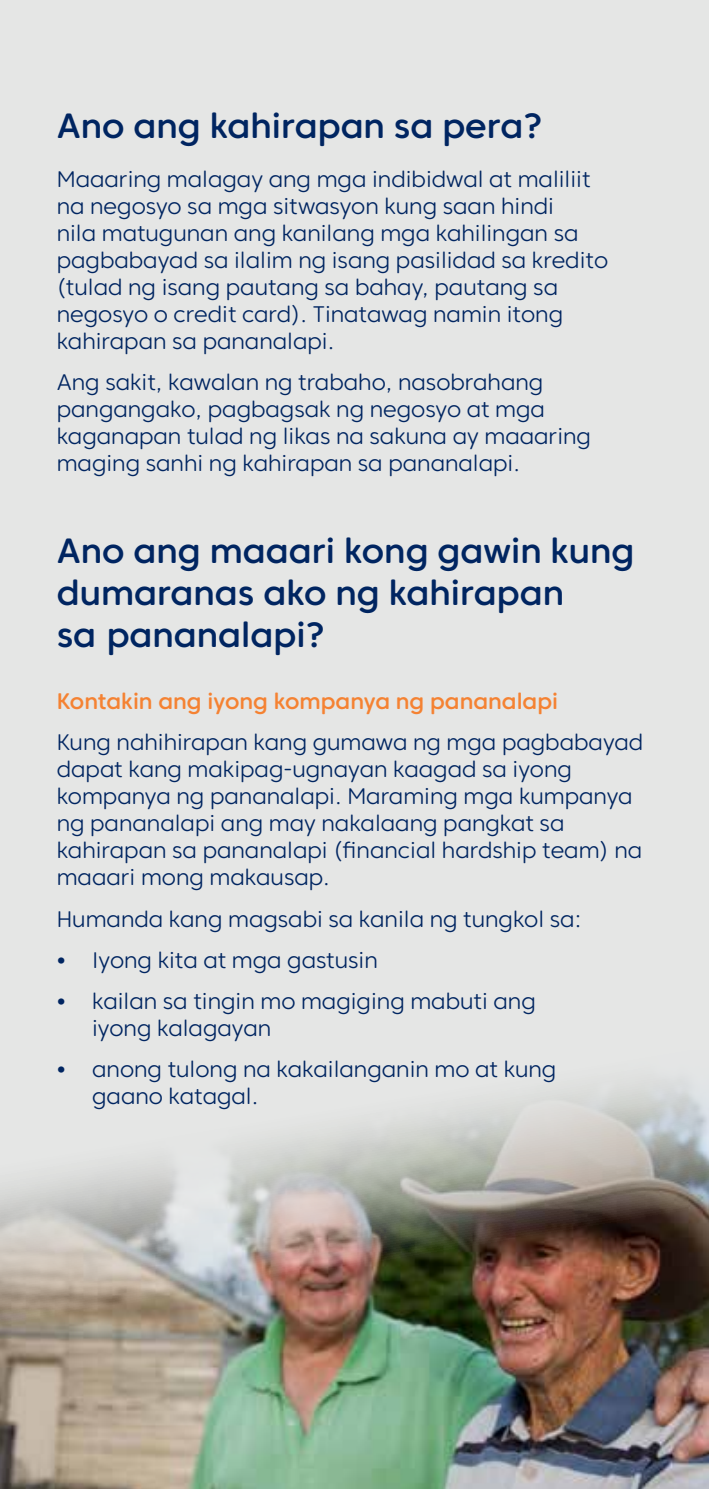
<style>
.page{position:relative;width:709px;height:1489px;background:#fff}
.page>*{position:absolute;margin:0;border:0;box-sizing:border-box;transform-origin:0 0}
.t1{font:500 35px/42px "Core Sans CR 55";color:#002561}
.t2{font:300 22.5px/27px "Core Sans CR 35";color:#002561}
.t3{font:500 22.5px "Core Sans CR 55";color:#f58232}
.s1{font-family:"Core Sans CR 65";font-weight:700}
</style>
<div class="page">
<div style="left:0;top:0;width:709px;height:1488px;background:#e5e6e5"></div>
<img style="left:0;top:1081px;width:709px;height:407px">
<h1 class="t1" style="left:57px;top:105px;width:487px">Ano ang kahirapan sa pera?</h1>
<p class="t2" style="left:57px;top:165px;width:553px">Maaaring malagay ang mga indibidwal at maliliit na negosyo sa mga sitwasyon kung saan hindi<br>nila matugunan ang kanilang mga kahilingan sa pagbabayad sa ilalim ng isang pasilidad sa kredito (tulad ng isang pautang sa bahay, pautang sa negosyo o credit card). Tinatawag namin itong kahirapan sa pananalapi.</p>
<p class="t2" style="left:57px;top:368px;width:536px">Ang sakit, kawalan ng trabaho, nasobrahang pangangako, pagbagsak ng negosyo at mga kaganapan tulad ng likas na sakuna ay maaaring maging sanhi ng kahirapan sa pananalapi.</p>
<h1 class="t1" style="left:57px;top:529px;width:579px">Ano ang maaari kong gawin kung dumaranas ako ng kahirapan<br>sa pananalapi?</h1>
<p class="t3" style="left:57px;top:687px;width:503px">Kontakin ang iyong kompanya ng pananalapi</p>
<p class="t2" style="left:57px;top:728px;width:588px">Kung nahihirapan kang gumawa ng mga pagbabayad dapat kang makipag-ugnayan kaagad sa iyong kompanya ng pananalapi. Maraming mga kumpanya ng pananalapi ang may nakalaang pangkat sa kahirapan sa pananalapi (financial hardship team) na maaari mong makausap.</p>
<p class="t2" style="left:57px;top:905px;width:526px">Humanda kang magsabi sa kanila ng tungkol sa:</p>
<p class="t2" style="left:57px;top:946px;width:322px"><span class="s1">•</span> Iyong kita at mga gastusin</p>
<p class="t2" style="left:92px;top:987px;width:445px;text-indent:-35px"><span class="s1">•</span> kailan sa tingin mo magiging mabuti ang iyong kalagayan</p>
<p class="t2" style="left:92px;top:1055px;width:465px;text-indent:-35px"><span class="s1">•</span> anong tulong na kakailanganin mo at kung gaano katagal.</p>
</div>
